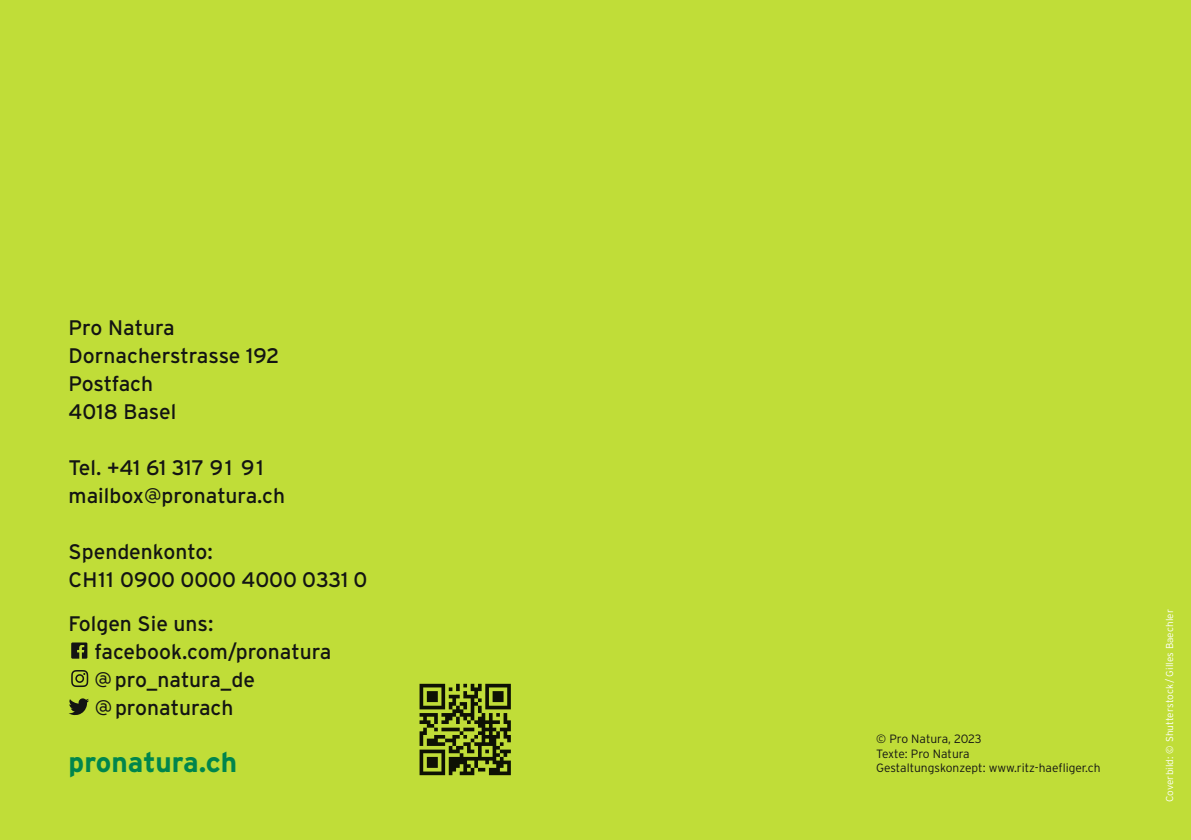
<style>
.page{position:relative;width:1191px;height:840px;background:#fff}
.page>*{position:absolute;margin:0;border:0;box-sizing:border-box;transform-origin:0 0}
.t1{font:700 28px "Interstate";color:#00854c}
.t2{font:21px/28px "Interstate";color:#131413}
.t3{font:300 12px/14.4px "Interstate";color:#131413}
.t4{font:300 10px "Interstate";letter-spacing:.01em;color:#fff}
</style>
<div class="page">
<div style="left:0;top:0;width:1191px;height:839px;background:#c0dd38"></div>
<div style="left:71px;top:642px;width:16px;height:16px;background:#131413"></div>
<svg style="left:77px;top:645px;width:7px;height:13px"></svg>
<svg style="left:71px;top:670px;width:17px;height:16px"></svg>
<svg style="left:69px;top:698px;width:20px;height:16px"></svg>
<svg style="left:419px;top:683px;width:92px;height:91px"></svg>
<p class="t2" style="left:69px;top:313px;width:212px">Pro Natura<br>Dornacherstrasse 192<br>Postfach<br>4018 Basel</p>
<p class="t2" style="left:69px;top:453px;width:218px">Tel. +41 61 317 91 91 mailbox@pronatura.ch</p>
<p class="t2" style="left:69px;top:537px;width:300px">Spendenkonto:<br>CH11 0900 0000 4000 0331 0</p>
<p class="t2" style="left:95px;top:609px;width:238px;text-indent:-26px">Folgen Sie uns: facebook.com/pronatura @pro_natura_de @pronaturach</p>
<h1 class="t1" style="left:69px;top:744px;width:170px">pronatura.ch</h1>
<p class="t3" style="left:876px;top:731px;width:226px">© Pro Natura, 2023<br>Texte: Pro Natura<br>Gestaltungskonzept: www.ritz-haefliger.ch</p>
<p class="t4" style="left:1163px;top:801px;width:194px;rotate:-90deg">Coverbild: © Shutterstock /Gilles Baechler</p>
</div>
